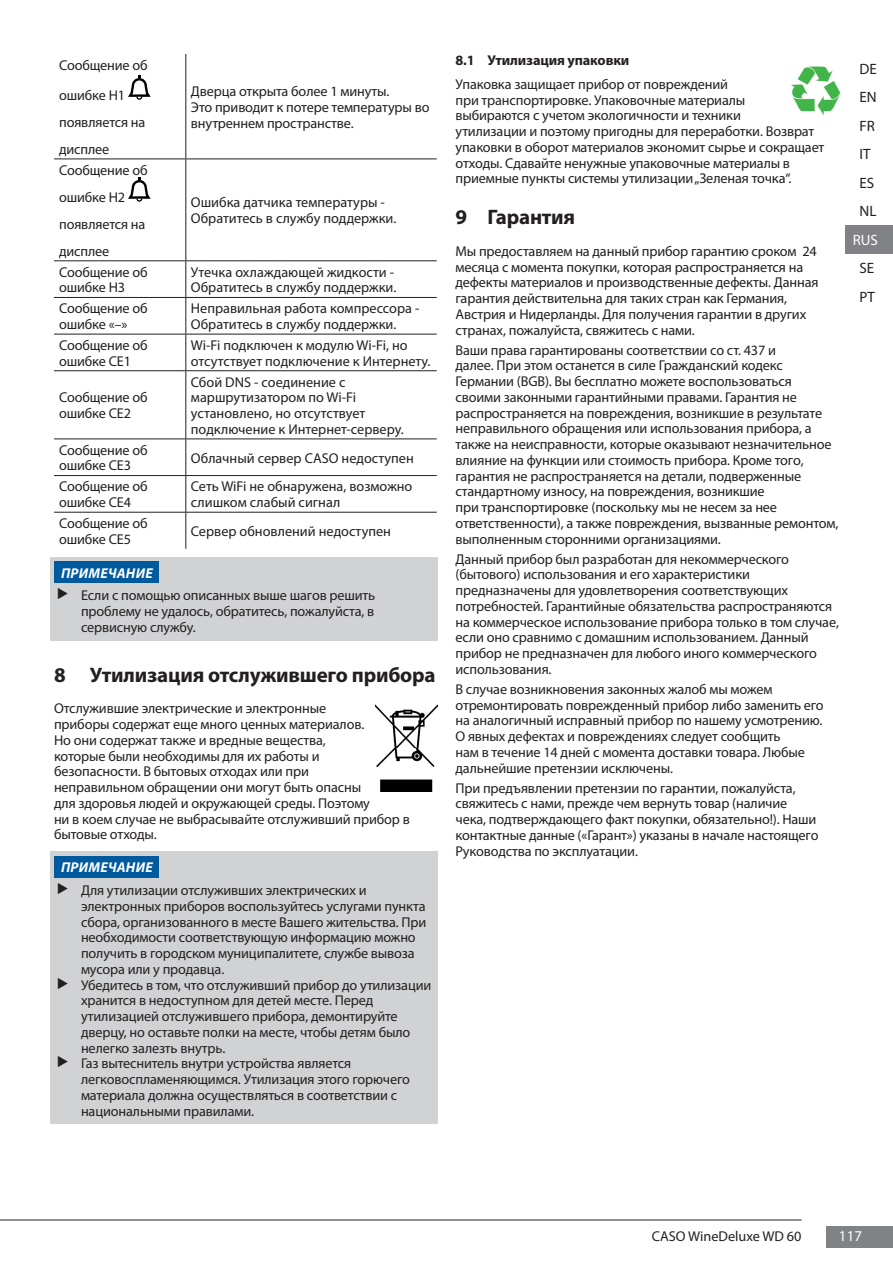
<style>
.page{position:relative;width:893px;height:1263px;background:#fff}
.page>*{position:absolute;margin:0;border:0;box-sizing:border-box;transform-origin:0 0}
.t1{font:700 21px "Myriad Pro";letter-spacing:-.01em;color:#231f20}
.t2{font:15px/28.5px "Myriad Pro";color:#231f20}
.t3{font:15px "Myriad Pro";color:#fff}
.t4{font:14.25px/15.8px "Myriad Pro";letter-spacing:-.01em;color:#231f20}
.t5{font:700 14.25px "Myriad Pro";letter-spacing:-.01em;color:#231f20}
.t6{font:italic 700 14.25px "Myriad Pro";letter-spacing:.02em;color:#fff}
</style>
<div class="page">
<hr style="left:0;top:1219px;width:802px;height:1px;background:#231f20">
<div style="left:826px;top:1226px;width:67px;height:22px;background:#808285"></div>
<div style="left:845px;top:225px;width:48px;height:28px;background:#808285"></div>
<hr style="left:185px;top:54px;width:1px;height:105px;background:#231f20">
<hr style="left:54px;top:159px;width:132px;height:1px;background:#231f20">
<hr style="left:186px;top:159px;width:251px;height:1px;background:#231f20">
<hr style="left:185px;top:159px;width:1px;height:101px;background:#231f20">
<hr style="left:54px;top:260px;width:132px;height:1px;background:#231f20">
<hr style="left:186px;top:260px;width:251px;height:1px;background:#231f20">
<hr style="left:185px;top:261px;width:1px;height:36px;background:#231f20">
<hr style="left:54px;top:297px;width:132px;height:1px;background:#231f20">
<hr style="left:186px;top:297px;width:251px;height:1px;background:#231f20">
<hr style="left:185px;top:298px;width:1px;height:36px;background:#231f20">
<hr style="left:54px;top:334px;width:132px;height:1px;background:#231f20">
<hr style="left:186px;top:334px;width:251px;height:1px;background:#231f20">
<hr style="left:185px;top:334px;width:1px;height:36px;background:#231f20">
<hr style="left:54px;top:370px;width:132px;height:1px;background:#231f20">
<hr style="left:186px;top:370px;width:251px;height:1px;background:#231f20">
<hr style="left:185px;top:371px;width:1px;height:67px;background:#231f20">
<hr style="left:54px;top:438px;width:132px;height:1px;background:#231f20">
<hr style="left:186px;top:438px;width:251px;height:1px;background:#231f20">
<hr style="left:185px;top:439px;width:1px;height:36px;background:#231f20">
<hr style="left:54px;top:475px;width:132px;height:1px;background:#231f20">
<hr style="left:186px;top:475px;width:251px;height:1px;background:#231f20">
<hr style="left:185px;top:476px;width:1px;height:36px;background:#231f20">
<hr style="left:54px;top:512px;width:132px;height:1px;background:#231f20">
<hr style="left:186px;top:512px;width:251px;height:1px;background:#231f20">
<hr style="left:185px;top:513px;width:1px;height:36px;background:#231f20">
<svg style="left:128px;top:76px;width:23px;height:24px"></svg>
<svg style="left:128px;top:177px;width:23px;height:25px"></svg>
<div style="left:50px;top:557px;width:388px;height:84px;background:#d1d2d4"></div>
<div style="left:54px;top:562px;width:105px;height:21px;background:#015a9d"></div>
<div style="left:50px;top:852px;width:388px;height:272px;background:#d1d2d4"></div>
<div style="left:54px;top:856px;width:105px;height:21px;background:#015a9d"></div>
<img style="left:376px;top:705px;width:61px;height:86px">
<img style="left:792px;top:67px;width:48px;height:48px">
<p class="t4" style="left:59px;top:50px;width:90px;line-height:30px">Сообщение об ошибке H1</p>
<p class="t4" style="left:59px;top:108px;width:88px;line-height:27px">появляется на дисплее</p>
<p class="t4" style="left:59px;top:156px;width:90px;line-height:27px">Сообщение об ошибке H2 появляется на дисплее</p>
<p class="t4" style="left:191px;top:83px;width:240px">Дверца открыта более 1 минуты.<br>Это приводит к потере температуры во внутреннем пространстве.</p>
<p class="t4" style="left:191px;top:194px;width:207px">Ошибка датчика температуры -<br>Обратитесь в службу поддержки.</p>
<p class="t4" style="left:59px;top:264px;width:90px">Сообщение об ошибке H3</p>
<p class="t4" style="left:191px;top:264px;width:207px">Утечка охлаждающей жидкости -<br>Обратитесь в службу поддержки.</p>
<p class="t4" style="left:59px;top:300px;width:90px">Сообщение об ошибке «–»</p>
<p class="t4" style="left:191px;top:300px;width:230px">Неправильная работа компрессора -<br>Обратитесь в службу поддержки.</p>
<p class="t4" style="left:59px;top:337px;width:90px">Сообщение об ошибке CE1</p>
<p class="t4" style="left:191px;top:337px;width:241px">Wi-Fi подключен к модулю Wi-Fi, но отсутствует подключение к Интернету.</p>
<p class="t4" style="left:59px;top:389px;width:90px">Сообщение об ошибке CE2</p>
<p class="t4" style="left:191px;top:374px;width:214px">Сбой DNS - соединение с маршрутизатором по Wi-Fi установлено, но отсутствует подключение к Интернет-серверу.</p>
<p class="t4" style="left:59px;top:442px;width:90px">Сообщение об ошибке CE3</p>
<p class="t4" style="left:191px;top:450px;width:224px">Облачный сервер CASO недоступен</p>
<p class="t4" style="left:59px;top:478px;width:90px">Сообщение об ошибке CE4</p>
<p class="t4" style="left:191px;top:478px;width:223px">Сеть WiFi не обнаружена, возможно слишком слабый сигнал</p>
<p class="t4" style="left:59px;top:515px;width:90px">Сообщение об ошибке CE5</p>
<p class="t4" style="left:191px;top:523px;width:202px">Сервер обновлений недоступен</p>
<p class="t6" style="left:61px;top:564px;width:93px">ПРИМЕЧАНИЕ</p>
<p class="t4" style="left:81px;top:587px;width:296px;text-align:justify">Если с помощью описанных выше шагов решить проблему не удалось, обратитесь, пожалуйста, в сервисную службу.</p>
<h1 class="t1" style="left:54px;top:661px;width:383px">8 Утилизация отслужившего прибора</h1>
<p class="t4" style="left:54px;top:700px;width:357px">Отслужившие электрические и электронные<br>приборы содержат еще много ценных материалов.<br>Но они содержат также и вредные вещества,<br>которые были необходимы для их работы и безопасности. В бытовых отходах или при<br>неправильном обращении они могут быть опасны<br>для здоровья людей и окружающей среды. Поэтому<br>ни в коем случае не выбрасывайте отслуживший прибор в бытовые отходы.</p>
<p class="t6" style="left:61px;top:858px;width:93px">ПРИМЕЧАНИЕ</p>
<p class="t4" style="left:81px;top:882px;width:352px">Для утилизации отслуживших электрических и электронных приборов воспользуйтесь услугами пункта сбора, организованного в месте Вашего жительства. При необходимости соответствующую информацию можно получить в городском муниципалитете, службе вывоза мусора или у продавца.<br>Убедитесь в том, что отслуживший прибор до утилизации хранится в недоступном для детей месте. Перед утилизацией отслужившего прибора, демонтируйте дверцу, но оставьте полки на месте, чтобы детям было нелегко залезть внутрь.<br>Газ вытеснитель внутри устройства является легковоспламеняющимся. Утилизация этого горючего материала должна осуществляться в соответствии с национальными правилами.</p>
<p class="t5" style="left:455px;top:51px;width:175px">8.1 Утилизация упаковки</p>
<p class="t4" style="left:455px;top:76px;width:370px">Упаковка защищает прибор от повреждений<br>при транспортировке. Упаковочные материалы<br>выбираются с учетом экологичности и техники<br>утилизации и поэтому пригодны для переработки. Возврат упаковки в оборот материалов экономит сырье и сокращает отходы. Сдавайте ненужные упаковочные материалы в приемные пункты системы утилизации „Зеленая точка“.</p>
<h1 class="t1" style="left:455px;top:204px;width:121px">9 Гарантия</h1>
<p class="t4" style="left:455px;top:243px;width:365px">Мы предоставляем на данный прибор гарантию сроком 24 месяца с момента покупки, которая распространяется на дефекты материалов и производственные дефекты. Данная гарантия действительна для таких стран как Германия, Австрия и Нидерланды. Для получения гарантии в других странах, пожалуйста, свяжитесь с нами.</p>
<p class="t4" style="left:455px;top:342px;width:384px">Ваши права гарантированы соответствии со ст. 437 и<br>далее. При этом останется в силе Гражданский кодекс Германии (BGB). Вы бесплатно можете воспользоваться своими законными гарантийными правами. Гарантия не распространяется на повреждения, возникшие в результате неправильного обращения или использования прибора, а также на неисправности, которые оказывают незначительное влияние на функции или стоимость прибора. Кроме того, гарантия не распространяется на детали, подверженные стандартному износу, на повреждения, возникшие<br>при транспортировке (поскольку мы не несем за нее ответственности), а также повреждения, вызванные ремонтом, выполненным сторонними организациями.</p>
<p class="t4" style="left:455px;top:551px;width:385px">Данный прибор был разработан для некоммерческого (бытового) использования и его характеристики предназначены для удовлетворения соответствующих потребностей. Гарантийные обязательства распространяются на коммерческое использование прибора только в том случае, если оно сравнимо с домашним использованием. Данный прибор не предназначен для любого иного коммерческого использования.</p>
<p class="t4" style="left:455px;top:681px;width:370px">В случае возникновения законных жалоб мы можем отремонтировать поврежденный прибор либо заменить его на аналогичный исправный прибор по нашему усмотрению.<br>О явных дефектах и повреждениях следует сообщить<br>нам в течение 14 дней с момента доставки товара. Любые дальнейшие претензии исключены.</p>
<p class="t4" style="left:455px;top:780px;width:364px">При предъявлении претензии по гарантии, пожалуйста, свяжитесь с нами, прежде чем вернуть товар (наличие чека, подтверждающего факт покупки, обязательно!). Наши контактные данные («Гарант») указаны в начале настоящего Руководства по эксплуатации.</p>
<p class="t2" style="left:859px;top:54px;width:19px">DE<br>EN<br>FR<br>IT</p>
<p class="t2" style="left:859px;top:168px;width:16px">ES</p>
<p class="t2" style="left:859px;top:197px;width:18px">NL</p>
<p class="t3" style="left:853px;top:230px;width:27px">RUS</p>
<p class="t2" style="left:859px;top:254px;width:16px">SE</p>
<p class="t2" style="left:859px;top:282px;width:17px">PT</p>
<p class="t4" style="left:652px;top:1228px;width:151px">CASO WineDeluxe WD 60</p>
<p class="t3" style="left:839px;top:1227px;width:25px">117</p>
</div>
